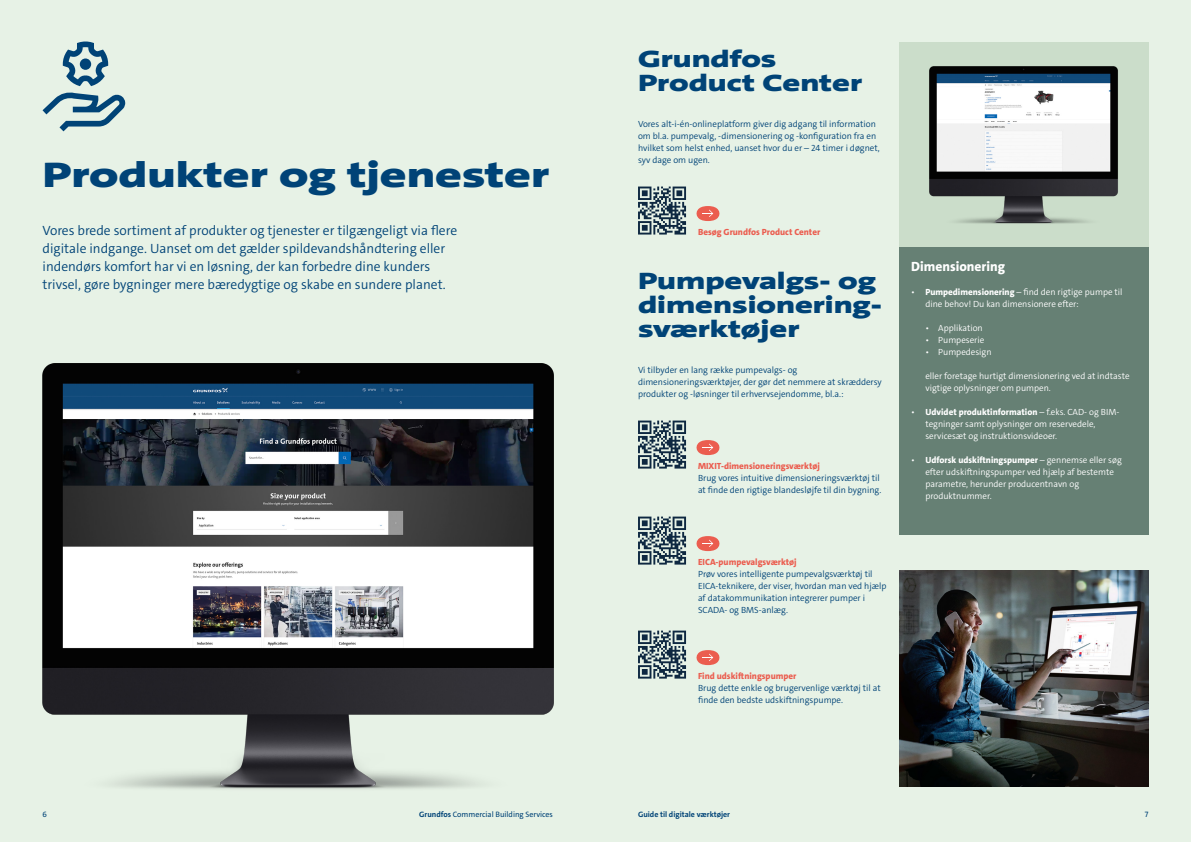
<style>
.page{position:relative;width:1191px;height:842px;background:#e7f2e6}
.page>*{position:absolute;margin:0;border:0;box-sizing:border-box;transform-origin:0 0}
.t1{font:900 36px "Grundfos The Sans Extd";color:#004377}
.t2{font:900 24px/24px "Grundfos The Sans Extd";color:#004377}
.t3{font:300 13.5px/18px "Grundfos The Sans";color:#004377}
.t4{font:800 13.5px "Grundfos The Sans";color:#fff}
.t5{font:300 9px/12px "Grundfos The Sans";color:#004377}
.t6{font:300 9px/12px "Grundfos The Sans";color:#fff}
.t7{font:800 9px "Grundfos The Sans";color:#eb5d4f}
.t8{font:7.9px "Grundfos The Sans";color:#004377}
.t9{font:700 7.9px "Grundfos The Sans";color:#004377}
.s1{font-weight:800}
.s2{font-weight:700}
</style>
<div class="page">
<svg style="left:638px;top:187px;width:48px;height:48px"></svg>
<svg style="left:43px;top:41px;width:82px;height:90px"></svg>
<img style="left:42px;top:363px;width:512px;height:426px">
<div style="left:899px;top:247px;width:249px;height:288px;background:#668074"></div>
<div style="left:899px;top:43px;width:249px;height:204px;background:#cbddca"></div>
<img style="left:929px;top:66px;width:189px;height:158px">
<svg style="left:696px;top:206px;width:24px;height:15px"></svg>
<img style="left:899px;top:571px;width:249px;height:216px">
<svg style="left:638px;top:421px;width:48px;height:48px"></svg>
<svg style="left:696px;top:440px;width:24px;height:15px"></svg>
<svg style="left:638px;top:517px;width:48px;height:48px"></svg>
<svg style="left:696px;top:536px;width:24px;height:15px"></svg>
<svg style="left:638px;top:631px;width:48px;height:48px"></svg>
<svg style="left:696px;top:650px;width:24px;height:15px"></svg>
<h2 class="t2" style="left:638px;top:47px;width:225px">Grundfos<br>Product Center</h2>
<p class="t5" style="left:638px;top:118px;width:243px">Vores alt-i-én-onlineplatform giver dig adgang til information om bl.a. pumpevalg, -dimensionering og -konfiguration fra en hvilket som helst enhed, uanset hvor du er – 24 timer i døgnet, syv dage om ugen.</p>
<h1 class="t1" style="left:43px;top:151px;width:508px">Produkter og tjenester</h1>
<p class="t3" style="left:43px;top:221px;width:416px">Vores brede sortiment af produkter og tjenester er tilgængeligt via flere digitale indgange. Uanset om det gælder spildevandshåndtering eller indendørs komfort har vi en løsning, der kan forbedre dine kunders trivsel, gøre bygninger mere bæredygtige og skabe en sundere planet.</p>
<p class="t7" style="left:698px;top:226px;width:124px">Besøg Grundfos Product Center</p>
<h2 class="t2" style="left:638px;top:269px;width:245px">Pumpevalgs- og dimensionering&shy;sværktøjer</h2>
<p class="t5" style="left:638px;top:364px;width:245px">Vi tilbyder en lang række pumpevalgs- og dimensioneringsværktøjer, der gør det nemmere at skræddersy produkter og -løsninger til erhvervsejendomme, bl.a.:</p>
<p class="t7" style="left:698px;top:460px;width:123px">MIXIT-dimensioneringsværktøj</p>
<p class="t5" style="left:698px;top:472px;width:185px">Brug vores intuitive dimensioneringsværktøj til at finde den rigtige blandesløjfe til din bygning.</p>
<p class="t7" style="left:698px;top:556px;width:100px">EICA-pumpevalgsværktøj</p>
<p class="t5" style="left:698px;top:568px;width:190px">Prøv vores intelligente pumpevalgsværktøj til EICA-teknikere, der viser, hvordan man ved hjælp af datakommunikation integrerer pumper i SCADA- og BMS-anlæg.</p>
<p class="t7" style="left:698px;top:670px;width:100px">Find udskiftningspumper</p>
<p class="t5" style="left:698px;top:682px;width:184px">Brug dette enkle og brugervenlige værktøj til at finde den bedste udskiftningspumpe.</p>
<h3 class="t4" style="left:911px;top:257px;width:95px">Dimensionering</h3>
<p class="t6" style="left:925px;top:286px;width:198px;text-indent:-14px">• <span class="s1">Pumpedimensionering</span> – find den rigtige pumpe til dine behov! Du kan dimensionere efter:</p>
<p class="t6" style="left:925px;top:322px;width:59px">• Applikation</p>
<p class="t6" style="left:925px;top:334px;width:60px">• Pumpeserie</p>
<p class="t6" style="left:925px;top:346px;width:68px">• Pumpedesign</p>
<p class="t6" style="left:925px;top:370px;width:206px">eller foretage hurtigt dimensionering ved at indtaste vigtige oplysninger om pumpen.</p>
<p class="t6" style="left:925px;top:406px;width:195px;text-indent:-14px">• <span class="s1">Udvidet produktinformation</span> – f.eks. CAD- og BIM&shy;tegninger samt oplysninger om reservedele, servicesæt og instruktionsvideoer.</p>
<p class="t6" style="left:925px;top:454px;width:198px;text-indent:-14px">• <span class="s1">Udforsk udskiftningspumper</span> – gennemse eller søg efter udskiftningspumper ved hjælp af bestemte parametre, herunder producentnavn og produktnummer.</p>
<p class="t8" style="left:43px;top:809px;width:6px">6</p>
<p class="t8" style="left:419px;top:809px;width:135px"><span class="s2">Grundfos</span> Commercial Building Services</p>
<p class="t9" style="left:638px;top:809px;width:93px">Guide til digitale værktøjer</p>
<p class="t8" style="left:1144px;top:809px;width:5px">7</p>
</div>
